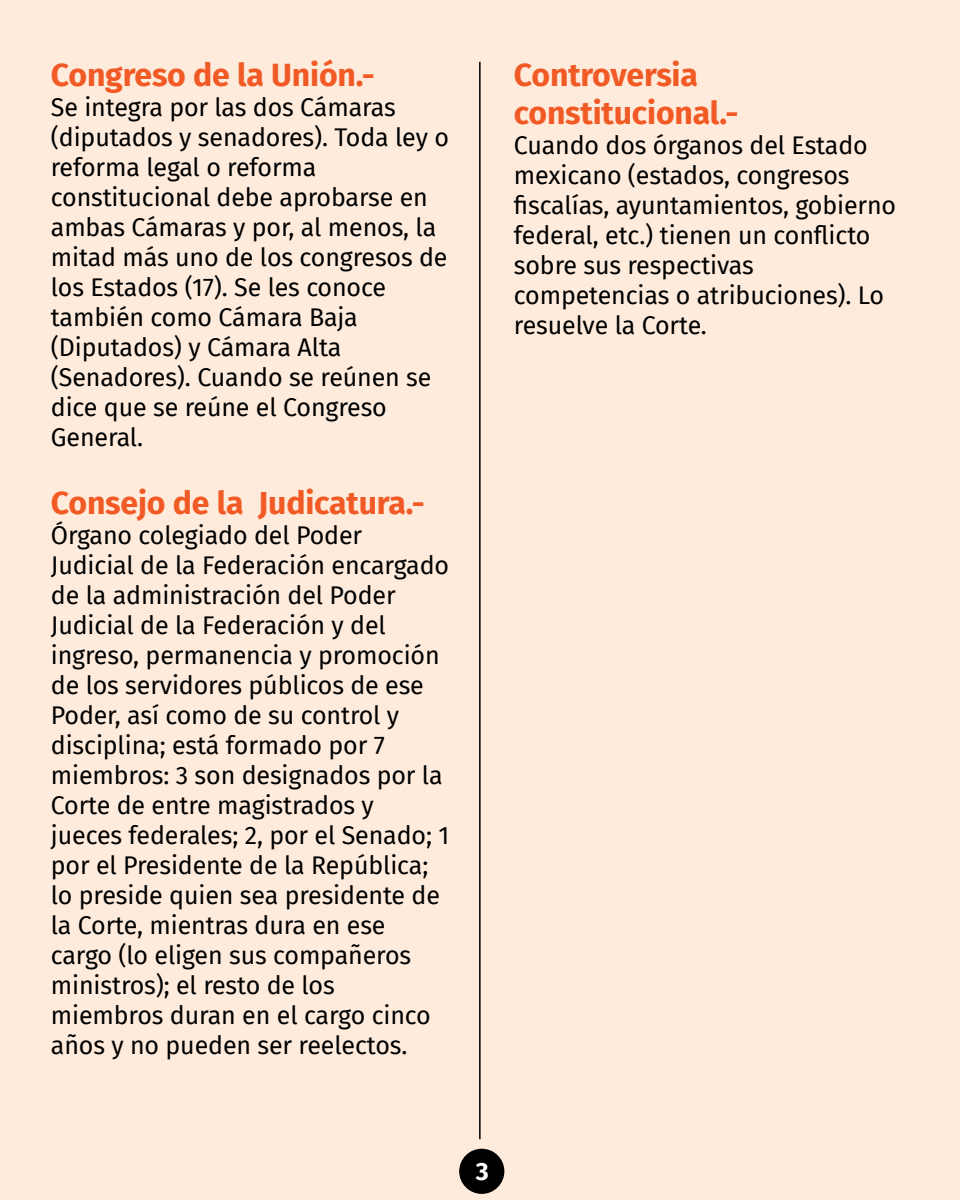
<style>
.page{position:relative;width:960px;height:1200px;background:#feebdc}
.page>*{position:absolute;margin:0;border:0;box-sizing:border-box;transform-origin:0 0}
.t1{font:700 32px/38.4px "Fira Sans";letter-spacing:-.005em;color:#f15a24}
.t2{font:25px/30px "Fira Sans";letter-spacing:-.005em;color:#000}
.t3{font:700 25px "Fira Sans";color:#fff}
</style>
<div class="page">
<hr style="left:479px;top:62px;width:2px;height:1077px;background:#000">
<div style="left:459px;top:1149px;width:45px;height:45px;background:#000;border-radius:50%"></div>
<p class="t1" style="left:51px;top:53px;width:325px">Congreso de la Unión.-</p>
<p class="t2" style="left:51px;top:91px;width:400px">Se integra por las dos Cámaras (diputados y senadores). Toda ley o reforma legal o reforma constitucional debe aprobarse en ambas Cámaras y por, al menos, la mitad más uno de los congresos de los Estados (17). Se les conoce también como Cámara Baja (Diputados) y Cámara Alta (Senadores). Cuando se reúnen se dice que se reúne el Congreso<br>General.</p>
<p class="t1" style="left:51px;top:481px;width:375px">Consejo de la Judicatura.-</p>
<p class="t2" style="left:51px;top:520px;width:400px">Órgano colegiado del Poder<br>Judicial de la Federación encargado de la administración del Poder<br>Judicial de la Federación y del ingreso, permanencia y promoción de los servidores públicos de ese<br>Poder, así como de su control y disciplina; está formado por 7 miembros: 3 son designados por la<br>Corte de entre magistrados y jueces federales; 2, por el Senado; 1 por el Presidente de la República; lo preside quien sea presidente de la Corte, mientras dura en ese cargo (lo eligen sus compañeros ministros); el resto de los miembros duran en el cargo cinco años y no pueden ser reelectos.</p>
<p class="t1" style="left:514px;top:53px;width:226px">Controversia constitucional.-</p>
<p class="t2" style="left:514px;top:130px;width:384px">Cuando dos órganos del Estado mexicano (estados, congresos fiscalías, ayuntamientos, gobierno federal, etc.) tienen un conflicto sobre sus respectivas competencias o atribuciones). Lo resuelve la Corte.</p>
<p class="t3" style="left:476px;top:1150px;width:14px">3</p>
</div>
